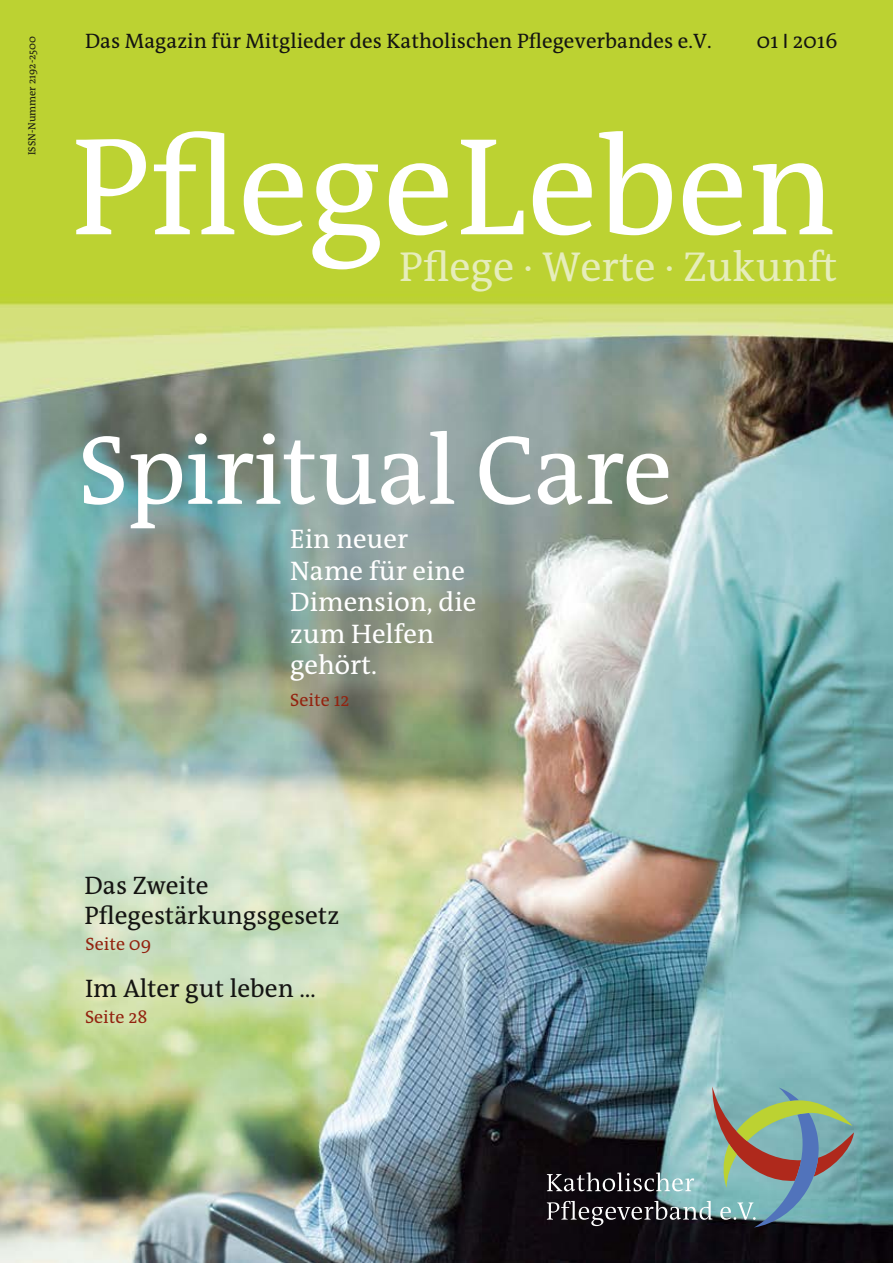
<style>
.page{position:relative;width:893px;height:1263px;background:#fff}
.page>*{position:absolute;margin:0;border:0;box-sizing:border-box;transform-origin:0 0}
.t1{font:140.1px "The Antiqua B";color:#fff}
.t2{font:99px "The Antiqua B";letter-spacing:-.015em;color:#fff}
.t3{font:42.15px "The Antiqua B";color:#e6edbb}
.t4{font:27px/31.5px "The Antiqua B";color:#fff}
.t5{font:25.5px/30.5px "The Antiqua B";color:#141412}
.t6{font:21px "The Antiqua B";color:#141412}
.t7{font:18px "The Antiqua B";color:#93230f}
.t8{font:10.5px "The Antiqua B";color:#141412}
.s1{font-family:"The Sans B5 Plain"}
</style>
<div class="page">
<img style="left:0;top:0;width:893px;height:1263px">
<svg style="left:547px;top:1086px;width:307px;height:141px;background:#617575"></svg>
<p class="t8" style="left:25px;top:155px;width:121px;rotate:-90deg">ISSN-Nummer 2192-2500</p>
<p class="t6" style="left:85px;top:26px;width:628px">Das Magazin für Mitglieder des Katholischen Pflegeverbandes e.V.</p>
<p class="t6" style="left:756px;top:26px;width:83px">01 <span class="s1">I</span> 2016</p>
<h1 class="t1" style="left:71px;top:89px;width:766px">PflegeLeben</h1>
<h3 class="t3" style="left:399px;top:238px;width:440px">Pflege · Werte · Zukunft</h3>
<h2 class="t2" style="left:78px;top:401px;width:596px">Spiritual Care</h2>
<p class="t4" style="left:290px;top:523px;width:188px">Ein neuer<br>Name für eine<br>Dimension, die zum Helfen gehört.</p>
<p class="t7" style="left:290px;top:687px;width:61px">Seite 12</p>
<p class="t5" style="left:85px;top:869px;width:256px">Das Zweite<br>Pflegestärkungsgesetz</p>
<p class="t7" style="left:85px;top:931px;width:68px">Seite 09</p>
<p class="t5" style="left:85px;top:973px;width:232px">Im Alter gut leben …</p>
<p class="t7" style="left:85px;top:1004px;width:64px">Seite 28</p>
</div>
